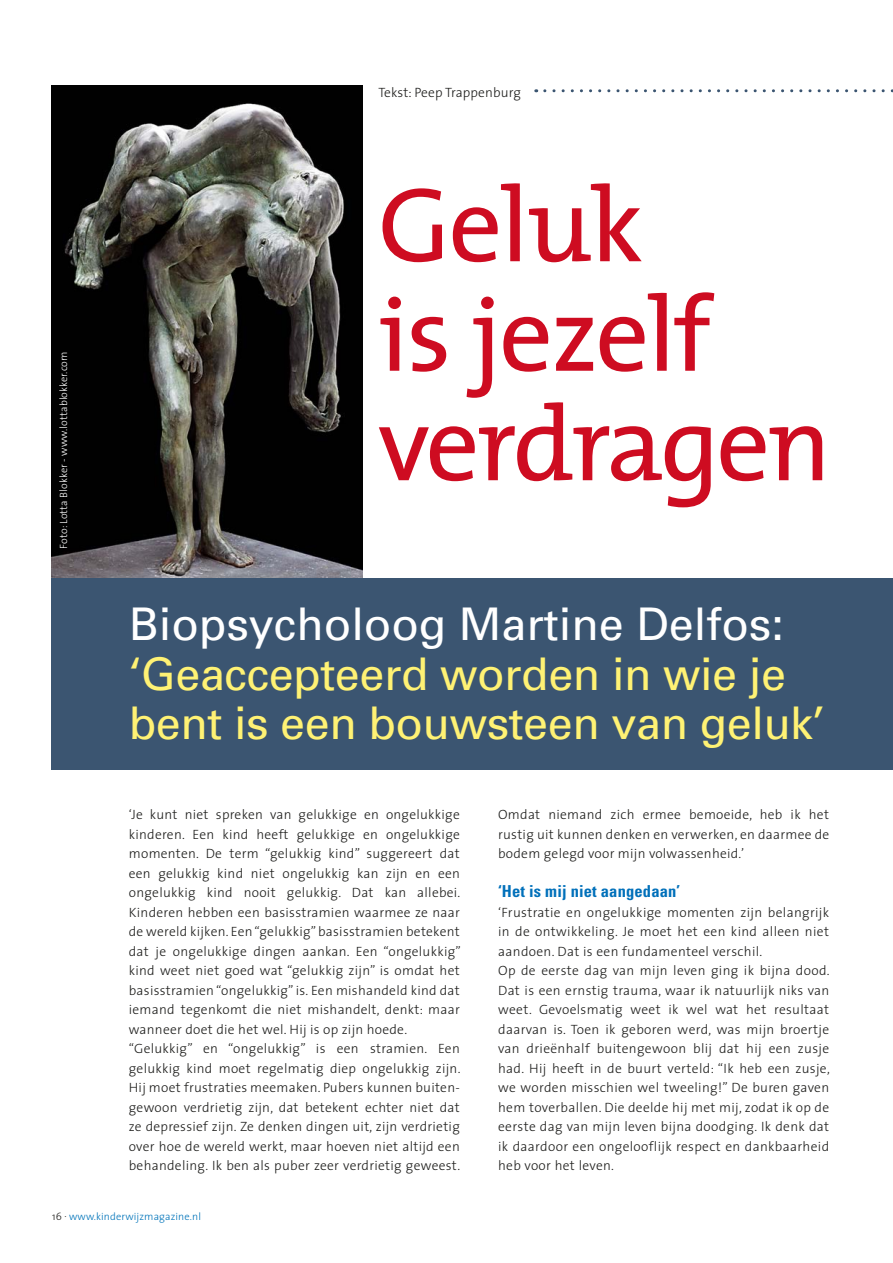
<style>
.page{position:relative;width:893px;height:1263px;background:#fff}
.page>*{position:absolute;margin:0;border:0;box-sizing:border-box;transform-origin:0 0}
.t1{font:106.5px/109.5px "The Mix";letter-spacing:-.025em;color:#ce0c21}
.t2{font:45px/49.5px "Univers";letter-spacing:-.01em;color:#fff274}
.t3{font:45px "Univers";color:#fff}
.t4{font:700 condensed 16.5px "Univers";letter-spacing:.01em;color:#0070ba}
.t5{font:300 13.5px/19.5px "The Sans";letter-spacing:.02em;color:#1d1d1b}
.t6{font:300 10.5px "The Sans";letter-spacing:.01em;color:#fff}
.t7{font:300 10.5px "The Sans";letter-spacing:.01em;color:#0074ba}
.s1{color:#1d1d1b}
</style>
<div class="page">
<img style="left:51px;top:85px;width:311px;height:493px">
<div style="left:51px;top:578px;width:841px;height:192px;background:#3b5571"></div>
<svg style="left:545px;top:89px;width:348px;height:3px"></svg>
<p class="t6" style="left:55px;top:549px;width:199px;rotate:-90deg">Foto: Lotta Blokker - www.lottablokker.com</p>
<p class="t5" style="left:378px;top:82px;width:144px">Tekst: Peep Trappenburg</p>
<h1 class="t1" style="left:378px;top:167px;width:455px">Geluk<br>is jezelf verdragen</h1>
<h2 class="t3" style="left:129px;top:596px;width:657px">Biopsycholoog Martine Delfos:</h2>
<h2 class="t2" style="left:129px;top:648px;width:698px">‘Geaccepteerd worden in wie je bent is een bouwsteen van geluk’</h2>
<p class="t5" style="left:129px;top:805px;width:334px">‘Je kunt niet spreken van gelukkige en ongelukkige kinderen. Een kind heeft gelukkige en ongelukkige momenten. De term “gelukkig kind” suggereert dat een gelukkig kind niet ongelukkig kan zijn en een ongelukkig kind nooit gelukkig. Dat kan allebei.<br>Kinderen hebben een basisstramien waarmee ze naar de wereld kijken. Een “gelukkig” basisstramien betekent dat je ongelukkige dingen aankan. Een “ongelukkig” kind weet niet goed wat “gelukkig zijn” is omdat het basisstramien “ongelukkig” is. Een mishandeld kind dat iemand tegenkomt die niet mishandelt, denkt: maar wanneer doet die het wel. Hij is op zijn hoede. “Gelukkig” en “ongelukkig” is een stramien. Een gelukkig kind moet regelmatig diep ongelukkig zijn.<br>Hij moet frustraties meemaken. Pubers kunnen buiten&shy;gewoon verdrietig zijn, dat betekent echter niet dat ze depressief zijn. Ze denken dingen uit, zijn verdrietig over hoe de wereld werkt, maar hoeven niet altijd een behandeling. Ik ben als puber zeer verdrietig geweest.</p>
<p class="t5" style="left:498px;top:804px;width:333px;text-align:justify">Omdat niemand zich ermee bemoeide, heb ik het rustig uit kunnen denken en verwerken, en daarmee de bodem gelegd voor mijn volwassenheid.’</p>
<p class="t4" style="left:498px;top:881px;width:184px">‘Het is mij niet aangedaan’</p>
<p class="t5" style="left:498px;top:902px;width:333px">‘Frustratie en ongelukkige momenten zijn belangrijk in de ontwikkeling. Je moet het een kind alleen niet aandoen. Dat is een fundamenteel verschil.<br>Op de eerste dag van mijn leven ging ik bijna dood.<br>Dat is een ernstig trauma, waar ik natuurlijk niks van weet. Gevoelsmatig weet ik wel wat het resultaat daarvan is. Toen ik geboren werd, was mijn broertje van drieënhalf buitengewoon blij dat hij een zusje had. Hij heeft in de buurt verteld: “Ik heb een zusje, we worden misschien wel tweeling!” De buren gaven hem toverballen. Die deelde hij met mij, zodat ik op de eerste dag van mijn leven bijna doodging. Ik denk dat ik daardoor een ongelooflijk respect en dankbaarheid heb voor het leven.</p>
<p class="t7" style="left:52px;top:1207px;width:150px"><span class="s1">16 </span><sup>.</sup> www.kinderwijzmagazine.nl</p>
</div>
